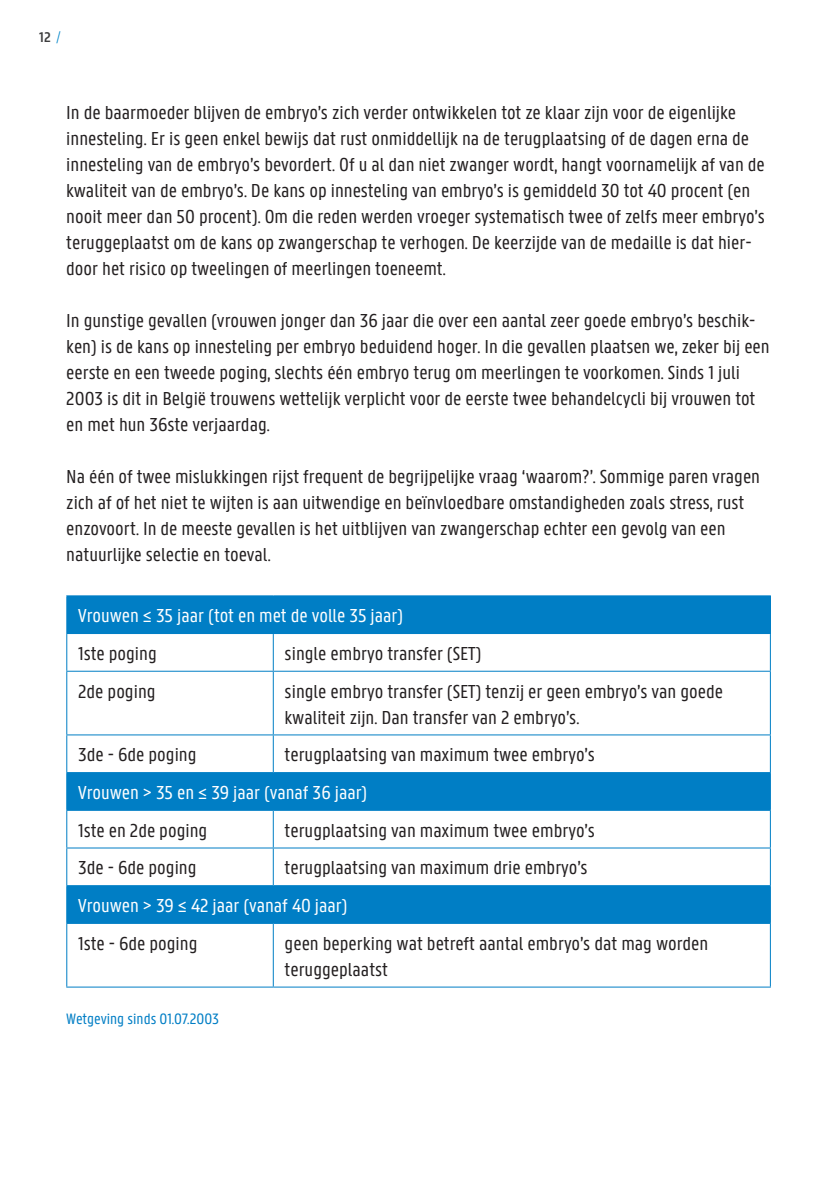
<style>
.page{position:relative;width:840px;height:1191px;background:#fff}
.page>*{position:absolute;margin:0;border:0;box-sizing:border-box;transform-origin:0 0}
.t1{font:20px/26px "U Gent Panno Text";color:#231f20}
.t2{font:20px "U Gent Panno Text";color:#fff}
.t3{font:16px "U Gent Panno Text";color:#007ec5}
.t4{font:600 15px "U Gent Panno Text";color:#3e3e3f}
.s1{font-weight:300;color:#0085c9}
</style>
<div class="page">
<div style="left:67px;top:596px;width:703px;height:37px;background:#007ec5"></div>
<svg style="left:67px;top:773px;width:702px;height:150px;fill:#007ec5"></svg>
<hr style="left:66px;top:595px;width:207px;height:1px;background:#007ec5">
<hr style="left:66px;top:596px;width:1px;height:37px;background:#007ec5">
<hr style="left:273px;top:595px;width:497px;height:1px;background:#007ec5">
<hr style="left:66px;top:633px;width:207px;height:1px;background:#007ec5">
<hr style="left:66px;top:634px;width:1px;height:36px;background:#007ec5">
<hr style="left:273px;top:633px;width:497px;height:1px;background:#007ec5">
<hr style="left:272px;top:634px;width:1px;height:36px;background:#007ec5">
<hr style="left:769px;top:634px;width:1px;height:36px;background:#007ec5">
<hr style="left:66px;top:670px;width:207px;height:1px;background:#007ec5">
<hr style="left:66px;top:671px;width:1px;height:63px;background:#007ec5">
<hr style="left:273px;top:670px;width:497px;height:1px;background:#007ec5">
<hr style="left:272px;top:671px;width:1px;height:63px;background:#007ec5">
<hr style="left:769px;top:671px;width:1px;height:63px;background:#007ec5">
<hr style="left:66px;top:734px;width:207px;height:1px;background:#007ec5">
<hr style="left:66px;top:735px;width:1px;height:37px;background:#007ec5">
<hr style="left:273px;top:734px;width:497px;height:1px;background:#007ec5">
<hr style="left:272px;top:735px;width:1px;height:37px;background:#007ec5">
<hr style="left:769px;top:735px;width:1px;height:37px;background:#007ec5">
<hr style="left:66px;top:772px;width:207px;height:1px;background:#007ec5">
<hr style="left:66px;top:773px;width:1px;height:37px;background:#007ec5">
<hr style="left:273px;top:772px;width:497px;height:1px;background:#007ec5">
<hr style="left:769px;top:773px;width:1px;height:37px;background:#007ec5">
<hr style="left:66px;top:810px;width:207px;height:1px;background:#007ec5">
<hr style="left:66px;top:811px;width:1px;height:36px;background:#007ec5">
<hr style="left:273px;top:810px;width:497px;height:1px;background:#007ec5">
<hr style="left:272px;top:811px;width:1px;height:36px;background:#007ec5">
<hr style="left:769px;top:811px;width:1px;height:36px;background:#007ec5">
<hr style="left:66px;top:847px;width:207px;height:1px;background:#007ec5">
<hr style="left:66px;top:848px;width:1px;height:37px;background:#007ec5">
<hr style="left:273px;top:847px;width:497px;height:1px;background:#007ec5">
<hr style="left:272px;top:848px;width:1px;height:37px;background:#007ec5">
<hr style="left:769px;top:848px;width:1px;height:37px;background:#007ec5">
<hr style="left:66px;top:885px;width:207px;height:1px;background:#007ec5">
<hr style="left:66px;top:886px;width:1px;height:37px;background:#007ec5">
<hr style="left:273px;top:885px;width:497px;height:1px;background:#007ec5">
<hr style="left:769px;top:886px;width:1px;height:37px;background:#007ec5">
<hr style="left:66px;top:923px;width:207px;height:1px;background:#007ec5">
<hr style="left:66px;top:924px;width:1px;height:62px;background:#007ec5">
<hr style="left:273px;top:923px;width:497px;height:1px;background:#007ec5">
<hr style="left:272px;top:924px;width:1px;height:62px;background:#007ec5">
<hr style="left:769px;top:924px;width:1px;height:62px;background:#007ec5">
<hr style="left:66px;top:986px;width:207px;height:1px;background:#007ec5">
<hr style="left:273px;top:986px;width:497px;height:1px;background:#007ec5">
<p class="t4" style="left:39px;top:28px;width:23px">12 <span class="s1">/</span></p>
<p class="t1" style="left:66px;top:99px;width:699px">In de baarmoeder blijven de embryo’s zich verder ontwikkelen tot ze klaar zijn voor de eigenlijke innesteling. Er is geen enkel bewijs dat rust onmiddellijk na de terugplaatsing of de dagen erna de innesteling van de embryo’s bevordert. Of u al dan niet zwanger wordt, hangt voornamelijk af van de kwaliteit van de embryo’s. De kans op innesteling van embryo’s is gemiddeld 30 tot 40 procent (en nooit meer dan 50 procent). Om die reden werden vroeger systematisch twee of zelfs meer embryo’s teruggeplaatst om de kans op zwangerschap te verhogen. De keerzijde van de medaille is dat hier&shy;door het risico op tweelingen of meerlingen toeneemt.</p>
<p class="t1" style="left:66px;top:307px;width:704px">In gunstige gevallen (vrouwen jonger dan 36 jaar die over een aantal zeer goede embryo’s beschik&shy;ken) is de kans op innesteling per embryo beduidend hoger. In die gevallen plaatsen we, zeker bij een eerste en een tweede poging, slechts één embryo terug om meerlingen te voorkomen. Sinds 1 juli 2003 is dit in België trouwens wettelijk verplicht voor de eerste twee behandelcycli bij vrouwen tot en met hun 36ste verjaardag.</p>
<p class="t1" style="left:66px;top:463px;width:695px">Na één of twee mislukkingen rijst frequent de begrijpelijke vraag ‘waarom?’. Sommige paren vragen zich af of het niet te wijten is aan uitwendige en beïnvloedbare omstandigheden zoals stress, rust enzovoort. In de meeste gevallen is het uitblijven van zwangerschap echter een gevolg van een natuurlijke selectie en toeval.</p>
<p class="t2" style="left:78px;top:604px;width:326px">Vrouwen ≤ 35 jaar (tot en met de volle 35 jaar)</p>
<p class="t1" style="left:78px;top:640px;width:80px">1ste poging</p>
<p class="t1" style="left:284px;top:640px;width:198px">single embryo transfer (SET)</p>
<p class="t1" style="left:78px;top:678px;width:79px">2de poging</p>
<p class="t1" style="left:284px;top:678px;width:439px">single embryo transfer (SET) tenzij er geen embryo’s van goede kwaliteit zijn. Dan transfer van 2 embryo’s.</p>
<p class="t1" style="left:78px;top:741px;width:120px">3de - 6de poging</p>
<p class="t1" style="left:284px;top:741px;width:311px">terugplaatsing van maximum twee embryo’s</p>
<p class="t2" style="left:78px;top:780px;width:290px">Vrouwen &gt; 35 en ≤ 39 jaar (vanaf 36 jaar)</p>
<p class="t1" style="left:78px;top:817px;width:131px">1ste en 2de poging</p>
<p class="t1" style="left:284px;top:817px;width:311px">terugplaatsing van maximum twee embryo’s</p>
<p class="t1" style="left:78px;top:854px;width:120px">3de - 6de poging</p>
<p class="t1" style="left:284px;top:854px;width:304px">terugplaatsing van maximum drie embryo’s</p>
<p class="t2" style="left:78px;top:893px;width:270px">Vrouwen &gt; 39 ≤ 42 jaar (vanaf 40 jaar)</p>
<p class="t1" style="left:78px;top:930px;width:121px">1ste - 6de poging</p>
<p class="t1" style="left:284px;top:930px;width:425px">geen beperking wat betreft aantal embryo’s dat mag worden teruggeplaatst</p>
<p class="t3" style="left:66px;top:1009px;width:154px">Wetgeving sinds 01.07.2003</p>
</div>
